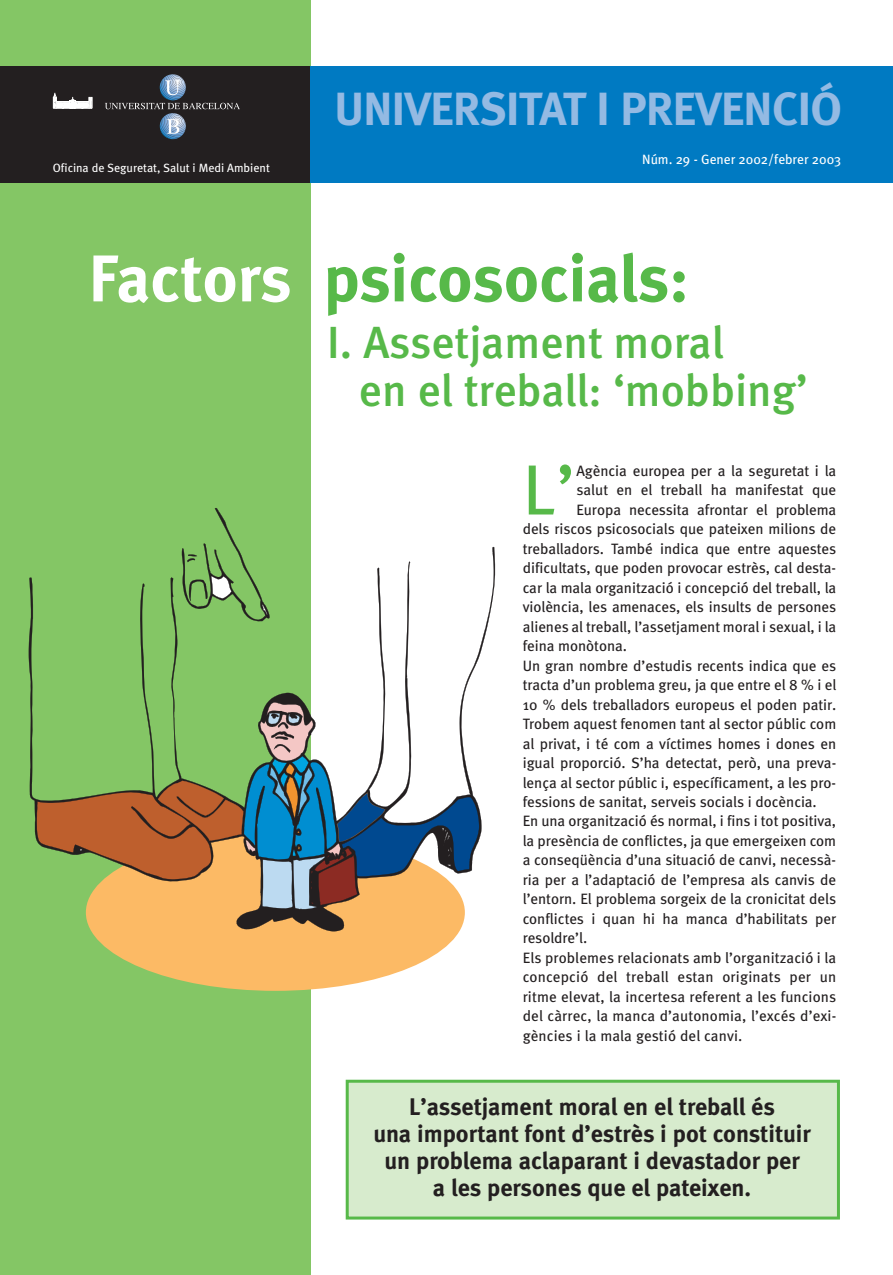
<style>
.page{position:relative;width:893px;height:1275px;background:#fff}
.page>*{position:absolute;margin:0;border:0;box-sizing:border-box;transform-origin:0 0}
.t1{font:70.95px "Meta";color:#57b949}
.t2{font:700 66px "Meta";letter-spacing:-.005em;color:#57b949}
.t3{font:700 46.5px "Meta";letter-spacing:-.01em;color:#94bae3}
.t4{font:500 45px/48px "Meta";color:#57b949}
.t5{font:700 24px/27px "Meta";color:#231f20;text-align:center}
.t6{font:15px "Meta";color:#231f20}
.t7{font:13.5px "Meta";color:#fff}
.t8{font:12px "Meta";color:#fff}
.s1{color:#fff}
</style>
<div class="page">
<div style="left:347px;top:1081px;width:491px;height:137px;background:#d7ebcd"></div>
<div style="left:346px;top:1080px;width:493px;height:140px;border:3px solid #57b949"></div>
<div style="left:0;top:0;width:310px;height:1275px;background:#84c665"></div>
<div style="left:0;top:66px;width:312px;height:116px;background:#231f20"></div>
<div style="left:310px;top:66px;width:582px;height:116px;background:#007ac2"></div>
<hr style="left:53px;top:108px;width:39px;height:1px;background:#fff">
<svg style="left:53px;top:93px;width:39px;height:15px"></svg>
<svg style="left:105px;top:74px;width:135px;height:65px"></svg>
<div style="left:86px;top:834px;width:379px;height:157px;background:#fcba65;border-radius:50%"></div>
<svg style="left:29px;top:508px;width:466px;height:423px"></svg>
<p class="t8" style="left:53px;top:164px;width:218px">Oficina de Seguretat, Salut i Medi Ambient</p>
<h3 class="t3" style="left:334px;top:93px;width:509px">UNIVERSITAT I PREVENCIÓ</h3>
<p class="t7" style="left:642px;top:154px;width:200px">Núm. 29 - Gener 2002/febrer 2003</p>
<h2 class="t2" style="left:89px;top:256px;width:601px"><span class="s1">Factors</span> psicosocials:</h2>
<h3 class="t4" style="left:359px;top:324px;width:450px;text-indent:-32px">I. Assetjament moral<br>en el treball: ‘mobbing’</h3>
<h1 class="t1" style="left:522px;top:466px;width:54px">L’</h1>
<p class="t6" style="left:576px;top:465px;width:261px">Agència europea per a la seguretat i la</p>
<p class="t6" style="left:576px;top:485px;width:261px">salut en el treball ha manifestat que</p>
<p class="t6" style="left:576px;top:504px;width:261px">Europa necessita afrontar el problema</p>
<p class="t6" style="left:522px;top:524px;width:315px">dels riscos psicosocials que pateixen milions de</p>
<p class="t6" style="left:522px;top:543px;width:315px">treballadors. També indica que entre aquestes</p>
<p class="t6" style="left:522px;top:563px;width:315px">dificultats, que poden provocar estrès, cal desta-</p>
<p class="t6" style="left:522px;top:582px;width:315px">car la mala organització i concepció del treball, la</p>
<p class="t6" style="left:522px;top:602px;width:315px">violència, les amenaces, els insults de persones</p>
<p class="t6" style="left:522px;top:621px;width:315px">alienes al treball, l’assetjament moral i sexual, i la</p>
<p class="t6" style="left:522px;top:641px;width:106px">feina monòtona.</p>
<p class="t6" style="left:522px;top:660px;width:315px">Un gran nombre d’estudis recents indica que es</p>
<p class="t6" style="left:522px;top:680px;width:315px">tracta d’un problema greu, ja que entre el 8 % i el</p>
<p class="t6" style="left:522px;top:699px;width:315px">10 % dels treballadors europeus el poden patir.</p>
<p class="t6" style="left:522px;top:719px;width:315px">Trobem aquest fenomen tant al sector públic com</p>
<p class="t6" style="left:522px;top:738px;width:315px">al privat, i té com a víctimes homes i dones en</p>
<p class="t6" style="left:522px;top:758px;width:315px">igual proporció. S’ha detectat, però, una preva-</p>
<p class="t6" style="left:522px;top:777px;width:315px">lença al sector públic i, específicament, a les pro-</p>
<p class="t6" style="left:522px;top:797px;width:295px">fessions de sanitat, serveis socials i docència.</p>
<p class="t6" style="left:522px;top:816px;width:315px">En una organització és normal, i fins i tot positiva,</p>
<p class="t6" style="left:522px;top:836px;width:315px">la presència de conflictes, ja que emergeixen com</p>
<p class="t6" style="left:522px;top:855px;width:315px">a conseqüència d’una situació de canvi, necessà-</p>
<p class="t6" style="left:522px;top:875px;width:315px">ria per a l’adaptació de l’empresa als canvis de</p>
<p class="t6" style="left:522px;top:894px;width:315px">l’entorn. El problema sorgeix de la cronicitat dels</p>
<p class="t6" style="left:522px;top:914px;width:315px">conflictes i quan hi ha manca d’habilitats per</p>
<p class="t6" style="left:522px;top:933px;width:66px">resoldre’l.</p>
<p class="t6" style="left:522px;top:953px;width:315px">Els problemes relacionats amb l’organització i la</p>
<p class="t6" style="left:522px;top:972px;width:315px">concepció del treball estan originats per un</p>
<p class="t6" style="left:522px;top:992px;width:315px">ritme elevat, la incertesa referent a les funcions</p>
<p class="t6" style="left:522px;top:1011px;width:315px">del càrrec, la manca d’autonomia, l’excés d’exi-</p>
<p class="t6" style="left:522px;top:1031px;width:221px">gències i la mala gestió del canvi.</p>
<h3 class="t5" style="left:373px;top:1096px;width:439px">L’assetjament moral en el treball és<br>una important font d’estrès i pot constituir un problema aclaparant i devastador per<br>a les persones que el pateixen.</h3>
</div>
